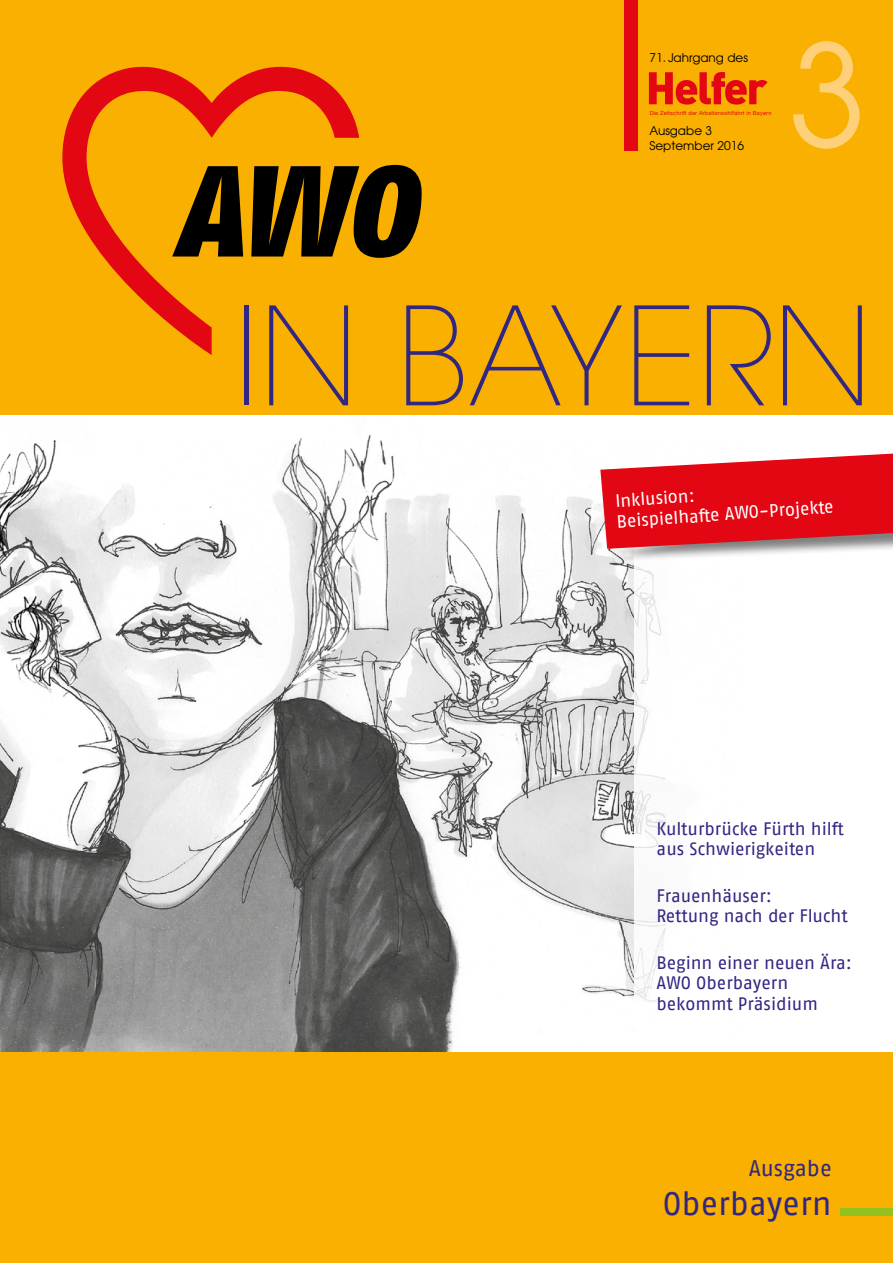
<style>
.page{position:relative;width:893px;height:1263px;background:#fff}
.page>*{position:absolute;margin:0;border:0;box-sizing:border-box;transform-origin:0 0}
.t1{font:141px "Avant Garde";color:#fed07a}
.t2{font:200 135px "Avant Garde";color:#312783}
.t3{font:33px "AWO Fago Office";color:#312783}
.t4{font:22.5px "AWO Fago Office";letter-spacing:-.005em;color:#312783}
.t5{font:18px/20.7px "AWO Fago Office";color:#312783}
.t6{font:18px/20.7px "AWO Fago Office";color:#fff}
.t7{font:12px/15px "Avant Garde";color:#000}
.t8{font:5.55px "Helvetica Neue";letter-spacing:.03em;color:#e30613}
</style>
<div class="page">
<img style="left:0;top:434px;width:634px;height:618px">
<div style="left:0;top:0;width:893px;height:415px;background:#f9b000"></div>
<div style="left:624px;top:0;width:14px;height:151px;background:#e30613"></div>
<svg style="left:649px;top:72px;width:119px;height:33px"></svg>
<svg style="left:62px;top:66px;width:297px;height:289px"></svg>
<svg style="left:172px;top:166px;width:71px;height:91px"></svg>
<svg style="left:251px;top:165px;width:171px;height:93px"></svg>
<div style="left:0;top:1052px;width:893px;height:211px;background:#f9b000"></div>
<div style="left:841px;top:1208px;width:52px;height:8px;background:#95c11f"></div>
<div style="left:614px;top:466px;width:279px;height:96px;background:#000;opacity:.5"></div>
<svg style="left:600px;top:454px;width:293px;height:95px;background:#df2934"></svg>
<p class="t7" style="left:649px;top:50px;width:100px">71. Jahrgang des</p>
<p class="t8" style="left:650px;top:110px;width:123px">Die Zeitschrift der Arbeiterwohlfahrt in Bayern</p>
<p class="t7" style="left:649px;top:123px;width:96px">Ausgabe 3<br>September 2016</p>
<h1 class="t1" style="left:789px;top:7px;width:80px">3</h1>
<h2 class="t2" style="left:234px;top:277px;width:640px">IN BAYERN</h2>
<p class="t6" style="left:615px;top:490px;width:219px;rotate:-4deg">Inklusion:<br>Beispielhafte AWO-Projekte</p>
<p class="t5" style="left:656px;top:818px;width:189px">Kulturbrücke Fürth hilft aus Schwierigkeiten</p>
<p class="t5" style="left:656px;top:885px;width:193px">Frauenhäuser:<br>Rettung nach der Flucht</p>
<p class="t5" style="left:656px;top:952px;width:197px">Beginn einer neuen Ära:<br>AWO Oberbayern bekommt Präsidium</p>
<p class="t4" style="left:749px;top:1156px;width:84px">Ausgabe</p>
<h3 class="t3" style="left:663px;top:1185px;width:170px">Oberbayern</h3>
</div>
